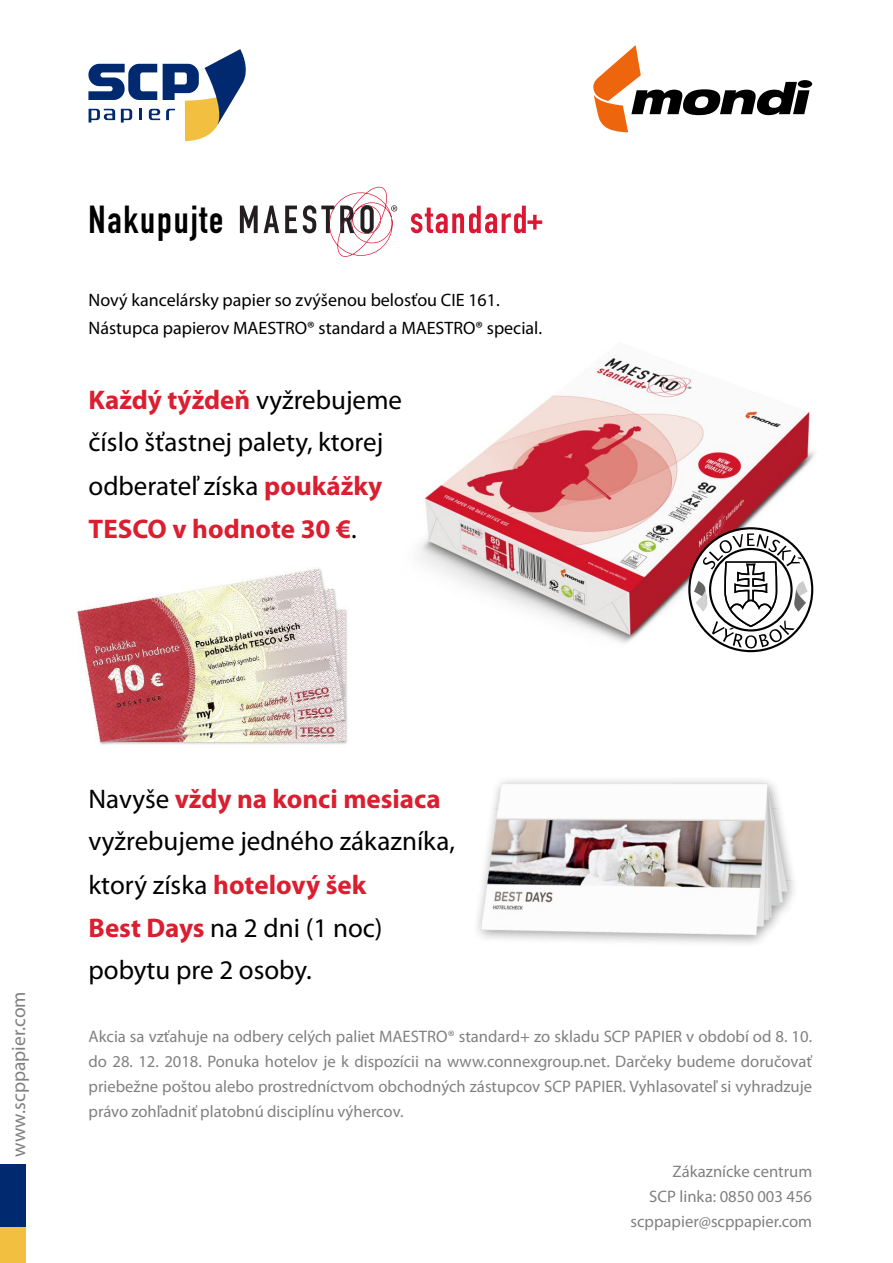
<style>
.page{position:relative;width:893px;height:1263px;background:#fff}
.page>*{position:absolute;margin:0;border:0;box-sizing:border-box;transform-origin:0 0}
.t1{font:38.55px "DIN Engschrift Std";letter-spacing:.045em;color:#000}
.t2{font:27px/42.9px "Myriad Pro";color:#000}
.t3{font:700 27px/43.5px "Myriad Pro";color:#db1e30}
.t4{font:19.5px "Myriad Pro";color:#808080}
.t5{font:18px/27px "Myriad Pro";color:#000}
.t6{font:16.65px/25px "Myriad Pro";color:#808080;text-align:right}
.s1{font-weight:400;color:#000}
.s2{font-weight:700;color:#db1e30}
</style>
<div class="page">
<img style="left:77px;top:358px;width:738px;height:586px">
<svg style="left:88px;top:49px;width:158px;height:93px"></svg>
<div style="left:0;top:1227px;width:25px;height:36px;background:#f2bf40"></div>
<div style="left:0;top:1164px;width:25px;height:63px;background:#002970"></div>
<svg style="left:798px;top:80px;width:14px;height:8px"></svg>
<svg style="left:593px;top:45px;width:216px;height:87px"></svg>
<div style="left:688px;top:527px;width:125px;height:125px;border:4px solid #000;border-radius:50%"></div>
<svg style="left:690px;top:529px;width:121px;height:121px"></svg>
<svg style="left:694px;top:533px;width:114px;height:115px"></svg>
<svg style="left:411px;top:206px;width:131px;height:27px"></svg>
<svg style="left:240px;top:206px;width:18px;height:27px"></svg>
<svg style="left:264px;top:206px;width:15px;height:27px"></svg>
<svg style="left:285px;top:206px;width:12px;height:27px"></svg>
<svg style="left:303px;top:187px;width:94px;height:70px"></svg>
<h1 class="t1" style="left:89px;top:206px;width:136px">Nakupujte</h1>
<p class="t5" style="left:89px;top:288px;width:455px">Nový kancelársky papier so zvýšenou belosťou CIE 161.<br>Nástupca papierov MAESTRO® standard a MAESTRO® special.</p>
<h2 class="t3" style="left:89px;top:380px;width:315px">Každý týždeň <span class="s1">vyžrebujeme</span></h2>
<h2 class="t2" style="left:89px;top:423px;width:296px">číslo šťastnej palety, ktorej</h2>
<h2 class="t3" style="left:89px;top:466px;width:295px"><span class="s1">odberateľ získa</span> poukážky<br>TESCO v hodnote 30 €<span class="s1">.</span></h2>
<p class="t4" style="left:11px;top:1157px;width:167px;rotate:-90deg">www.scppapier.com</p>
<h2 class="t2" style="left:89px;top:780px;width:368px">Navyše <span class="s2">vždy na konci mesiaca </span>vyžrebujeme jedného zákazníka, ktorý získa <span class="s2">hotelový šek<br>Best Days</span> na 2 dni (1 noc) pobytu pre 2 osoby.</h2>
<p class="t6" style="left:89px;top:1025px;width:725px;text-align:justify">Akcia sa vzťahuje na odbery celých paliet MAESTRO® standard+ zo skladu SCP PAPIER v období od 8. 10. do 28. 12. 2018. Ponuka hotelov je k dispozícii na www.connexgroup.net. Darčeky budeme doručovať priebežne poštou alebo prostredníctvom obchodných zástupcov SCP PAPIER. Vyhlasovateľ si vyhradzuje právo zohľadniť platobnú disciplínu výhercov.</p>
<p class="t6" style="left:631px;top:1160px;width:183px">Zákaznícke centrum<br>SCP linka: 0850 003 456 scppapier@scppapier.com</p>
</div>
